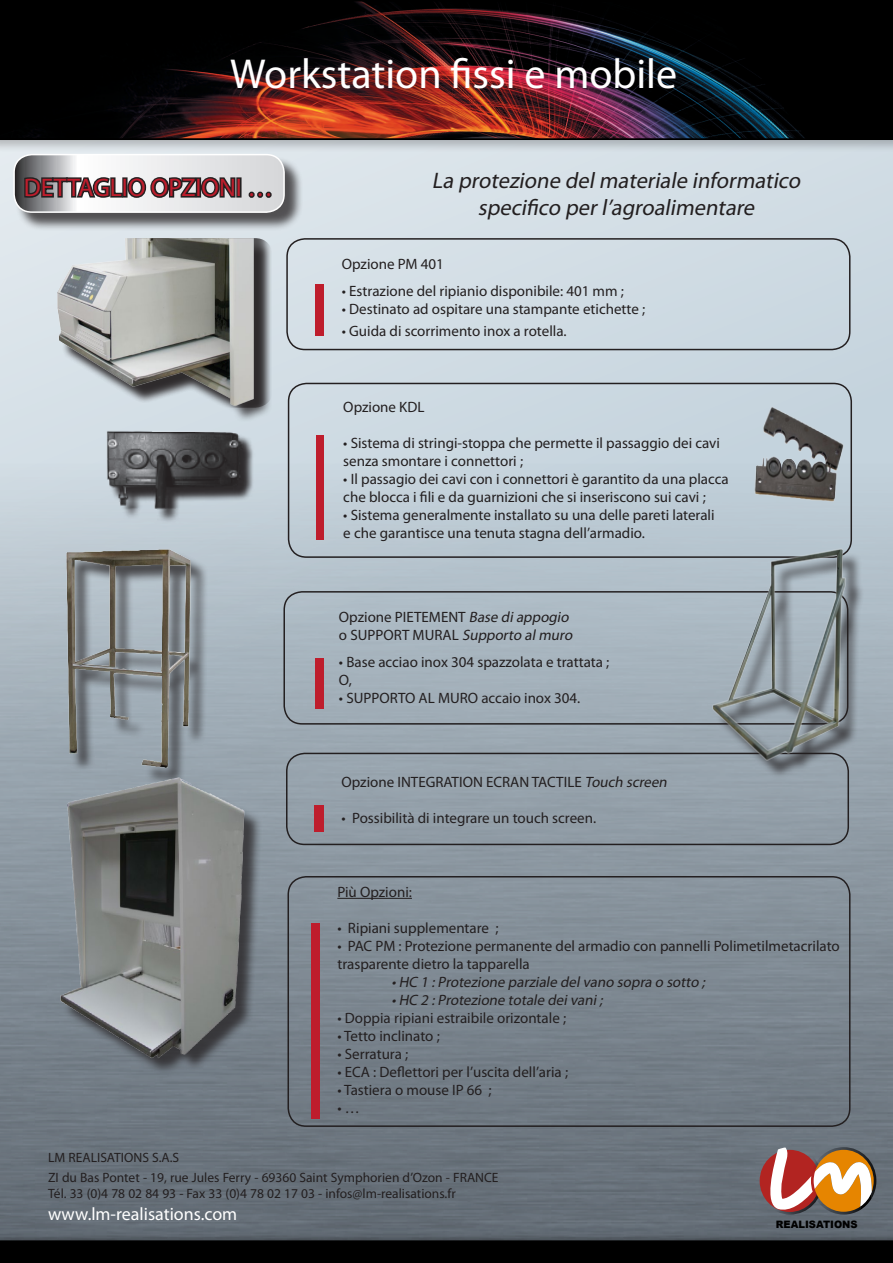
<style>
.page{position:relative;width:893px;height:1263px;background:#fff}
.page>*{position:absolute;margin:0;border:0;box-sizing:border-box;transform-origin:0 0}
.t1{font:42px "Myriad Pro";color:#fff}
.t2{font:25.5px "Myriad Pro";color:#be1d2c}
.t3{font:italic 22.5px "Myriad Pro";color:#231f20}
.Normal_e{font:18px "Myriad Pro";color:#fff}
.t4{font:15px/18px "Myriad Pro";color:#231f20}
.t5{font:italic 15px "Myriad Pro";color:#231f20}
.Normal_e-2{font:13.5px "Myriad Pro";color:#231f20}
.t6{font:900 10.2px "Arial";color:#000}
.s1{font-style:italic}
.s2{font-style:normal}
</style>
<div class="page">
<div style="left:0;top:0;width:893px;height:1240px;background:#d1dce4"></div>
<img style="left:0;top:463px;width:893px;height:770px">
<div style="left:0;top:0;width:893px;height:153px;background:#231f20;opacity:.25"></div>
<div style="left:0;top:1233px;width:893px;height:30px;background:#585f67"></div>
<img style="left:0;top:0;width:893px;height:140px">
<div style="left:0;top:1240px;width:893px;height:23px;background:#000"></div>
<svg style="left:757px;top:1147px;width:119px;height:67px;background:#b9876d"></svg>
<div style="left:16px;top:156px;width:287px;height:76px;background:#231f20;opacity:.75"></div>
<svg style="left:14px;top:155px;width:270px;height:57px"></svg>
<div style="left:13px;top:154px;width:272px;height:59px;border:2px solid #fff;border-radius:18px"></div>
<div style="left:287px;top:876px;width:563px;height:251px;border:2px solid #231f20;border-radius:18px"></div>
<hr style="left:337px;top:898px;width:75px;height:1px;background:#231f20">
<div style="left:286px;top:238px;width:564px;height:112px;border:2px solid #231f20;border-radius:18px"></div>
<div style="left:315px;top:284px;width:8px;height:51px;background:#be1d2c"></div>
<div style="left:286px;top:753px;width:563px;height:92px;border:2px solid #231f20;border-radius:18px"></div>
<div style="left:288px;top:383px;width:564px;height:175px;border:2px solid #231f20;border-radius:18px"></div>
<div style="left:283px;top:591px;width:565px;height:134px;border:2px solid #231f20;border-radius:18px"></div>
<div style="left:317px;top:435px;width:7px;height:104px;background:#be1d2c"></div>
<div style="left:314px;top:805px;width:9px;height:27px;background:#be1d2c"></div>
<div style="left:315px;top:658px;width:8px;height:50px;background:#be1d2c"></div>
<div style="left:311px;top:923px;width:8px;height:196px;background:#be1d2c"></div>
<img style="left:36px;top:547px;width:175px;height:225px">
<img style="left:93px;top:431px;width:180px;height:95px">
<img style="left:729px;top:393px;width:120px;height:121px">
<div style="left:63px;top:781px;width:199px;height:294px;background:#231f20;opacity:.75"></div>
<img style="left:60px;top:767px;width:187px;height:291px">
<div style="left:715px;top:552px;width:149px;height:227px;background:#231f20;opacity:.75"></div>
<img style="left:706px;top:538px;width:148px;height:229px">
<div style="left:60px;top:240px;width:213px;height:183px;background:#231f20;opacity:.75"></div>
<div style="left:60px;top:238px;width:212px;height:170px;background:#231f20;opacity:.75"></div>
<img style="left:47px;top:238px;width:207px;height:170px">
<p class="t1" style="left:230px;top:48px;width:449px">Workstation fissi e mobile</p>
<h1 class="t1" style="left:349px;top:49px;width:378px">Concepteur Fabr cant</h1>
<p class="t2" style="left:24px;top:172px;width:251px">DETTAGLIO OPZIONI …</p>
<p class="t3" style="left:432px;top:167px;width:375px">La protezione delmateriale informatico</p>
<p class="t3" style="left:478px;top:194px;width:283px">specifico perl’agroalimentare</p>
<p class="t4" style="left:342px;top:255px;width:104px">Opzione PM 401</p>
<p class="t4" style="left:342px;top:282px;width:284px">• Estrazione del ripianio disponibile: 401 mm ;</p>
<p class="t4" style="left:342px;top:300px;width:305px">• Destinato ad ospitare una stampante etichette ;</p>
<p class="t4" style="left:342px;top:321px;width:226px">• Guida di scorrimento inox a rotella.</p>
<p class="t4" style="left:343px;top:398px;width:83px">Opzione KDL</p>
<p class="t4" style="left:343px;top:434px;width:378px">• Sistema di stringi-stoppa che permette il passaggio dei cavi</p>
<p class="t4" style="left:343px;top:452px;width:181px">senza smontare i connettori ;</p>
<p class="t4" style="left:343px;top:470px;width:387px">• Il passagio dei cavi con i connettori è garantito da una placca</p>
<p class="t4" style="left:343px;top:488px;width:364px">che blocca i fili e da guarnizioni che si inseriscono sui cavi ;</p>
<p class="t4" style="left:343px;top:506px;width:373px">• Sistema generalmente installato su una delle pareti laterali</p>
<p class="t4" style="left:343px;top:524px;width:303px">e che garantisce una tenuta stagna dell’armadio.</p>
<p class="t4" style="left:339px;top:608px;width:234px">Opzione PIETEMENT <span class="s1">Base diappogio</span></p>
<p class="t5" style="left:339px;top:625px;width:238px"><span class="s2">o S U P PO RT M U RA L</span> Supporto almuro</p>
<p class="t4" style="left:339px;top:653px;width:272px">• Base acciao inox 304 spazzolata e trattata ;</p>
<p class="t4" style="left:339px;top:671px;width:14px">O,</p>
<p class="t4" style="left:339px;top:689px;width:243px">• SUPPORTO AL MURO accaio inox 304.</p>
<p class="t4" style="left:341px;top:773px;width:330px">Opzione INTEGRATION ECRAN TACTILE <span class="s1">Touch screen</span></p>
<p class="t4" style="left:341px;top:809px;width:256px">• Possibilità di integrare un touch screen.</p>
<p class="t4" style="left:337px;top:882px;width:76px">Più Opzioni:</p>
<p class="t4" style="left:337px;top:918px;width:163px">• Ripiani supplementare ;</p>
<p class="t4" style="left:337px;top:936px;width:504px">• PAC PM : Protezione permanente del armadio con pannelli Polimetilmetacrilato trasparente dietro la tapparella</p>
<p class="t5" style="left:391px;top:972px;width:318px">•HC 1 :Protezione parziale delvano sopra o sotto ;</p>
<p class="t5" style="left:391px;top:990px;width:216px">•HC 2 :Protezione totale deivani;</p>
<p class="t4" style="left:337px;top:1008px;width:230px">• Doppia ripiani estraibile orizontale ;</p>
<p class="t4" style="left:337px;top:1026px;width:104px">• Tetto inclinato ;</p>
<p class="t4" style="left:337px;top:1044px;width:72px">• Serratura ;</p>
<p class="t4" style="left:337px;top:1062px;width:232px">• ECA : Deflettori per l’uscita dell’aria ;</p>
<p class="t4" style="left:337px;top:1080px;width:156px">• Tastiera o mouse IP 66 ;</p>
<p class="t4" style="left:337px;top:1098px;width:24px">• …</p>
<p class="Normal_e-2" style="left:48px;top:1149px;width:133px">LM REALISATIONS S.A.S</p>
<p class="Normal_e-2" style="left:48px;top:1169px;width:452px">ZI du Bas Pontet - 19, rue Jules Ferry - 69360 Saint Symphorien d’Ozon - FRANCE</p>
<p class="Normal_e-2" style="left:48px;top:1185px;width:409px">Tél. 33 (0)4 78 02 84 93 - Fax 33 (0)4 78 02 17 03 - infos@lm-realisations.fr</p>
<p class="Normal_e" style="left:48px;top:1203px;width:191px">www.lm-realisations.com</p>
<p class="t6" style="left:776px;top:1219px;width:83px">REALISATIONS</p>
</div>
